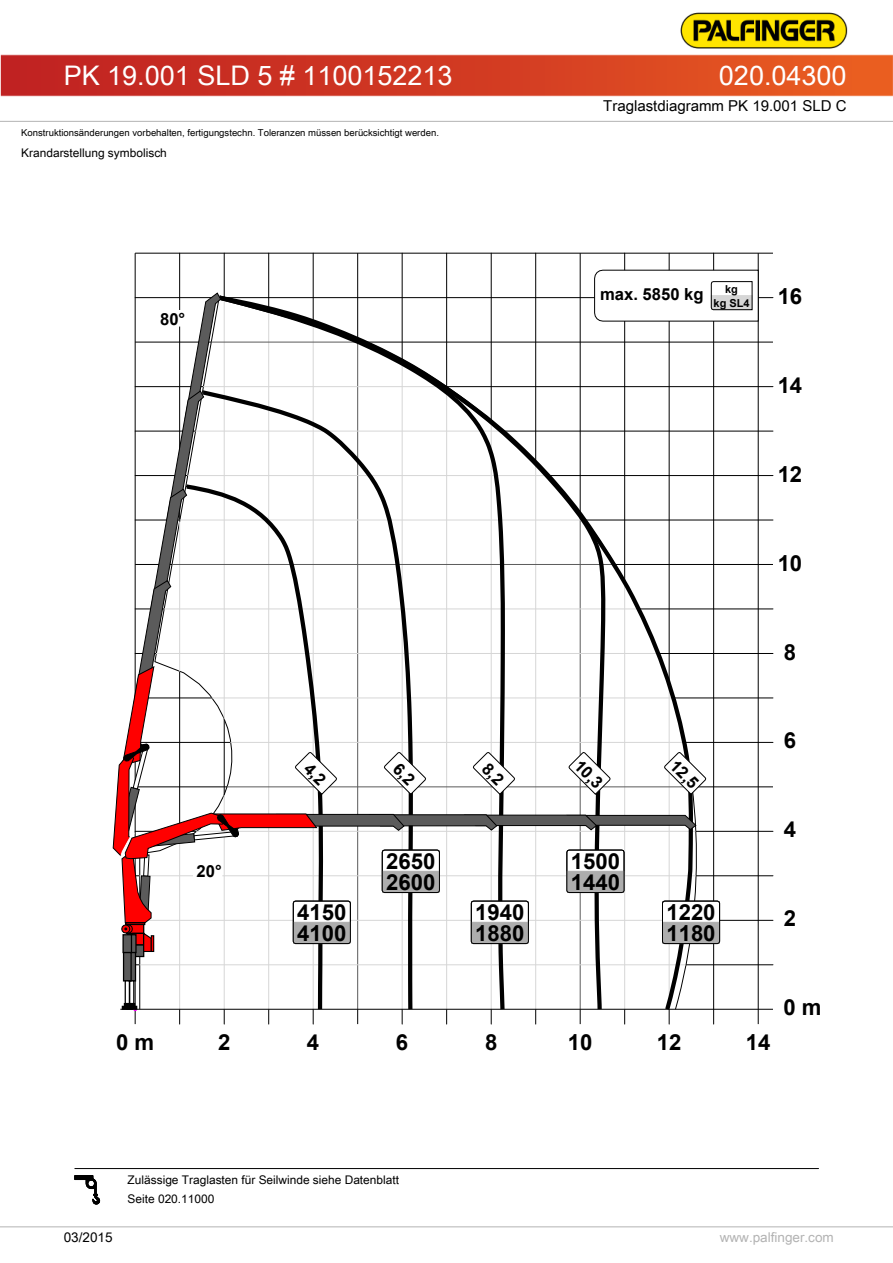
<style>
.page{position:relative;width:893px;height:1263px;background:#fff}
.page>*{position:absolute;margin:0;border:0;box-sizing:border-box;transform-origin:0 0}
.t1{font:27px "Arial Unicode MS";color:#fff}
.t2{font:700 22.2px/21.3px "Arial";color:#000}
.t3{font:700 16.65px "Arial";color:#000}
.t4{font:15px "Arial Unicode MS";color:#000}
.t5{font:13.5px "Arial Unicode MS";color:#b3b3b3}
.t6{font:13.5px "Arial Unicode MS";color:#000}
.t7{font:11.85px "Arial Unicode MS";color:#000}
.t8{font:700 10.95px/14.1px "Arial";color:#000;text-align:center}
.t9{font:9.45px "Arial Unicode MS";color:#000}
</style>
<div class="page">
<hr style="left:135px;top:253px;width:1px;height:771px;background:#000">
<hr style="left:179px;top:253px;width:1px;height:268px;background:#000">
<hr style="left:224px;top:253px;width:1px;height:46px;background:#000">
<hr style="left:268px;top:253px;width:1px;height:55px;background:#000">
<hr style="left:313px;top:253px;width:1px;height:68px;background:#000">
<hr style="left:357px;top:253px;width:1px;height:85px;background:#000">
<hr style="left:402px;top:253px;width:1px;height:107px;background:#000">
<hr style="left:446px;top:253px;width:1px;height:134px;background:#000">
<hr style="left:491px;top:253px;width:1px;height:168px;background:#000">
<hr style="left:535px;top:253px;width:1px;height:209px;background:#000">
<hr style="left:579px;top:253px;width:1px;height:260px;background:#000">
<hr style="left:624px;top:253px;width:1px;height:328px;background:#000">
<hr style="left:669px;top:253px;width:1px;height:430px;background:#000">
<hr style="left:713px;top:253px;width:1px;height:771px;background:#000">
<hr style="left:757px;top:253px;width:1px;height:771px;background:#000">
<hr style="left:120px;top:1009px;width:653px;height:1px;background:#000">
<hr style="left:686px;top:965px;width:87px;height:1px;background:#000">
<hr style="left:692px;top:920px;width:81px;height:1px;background:#000">
<hr style="left:696px;top:876px;width:77px;height:1px;background:#000">
<hr style="left:695px;top:831px;width:78px;height:1px;background:#000">
<hr style="left:692px;top:786px;width:81px;height:1px;background:#000">
<hr style="left:684px;top:742px;width:89px;height:1px;background:#000">
<hr style="left:673px;top:698px;width:100px;height:1px;background:#000">
<hr style="left:658px;top:653px;width:115px;height:1px;background:#000">
<hr style="left:639px;top:609px;width:134px;height:1px;background:#000">
<hr style="left:615px;top:564px;width:158px;height:1px;background:#000">
<hr style="left:585px;top:520px;width:188px;height:1px;background:#000">
<hr style="left:548px;top:475px;width:225px;height:1px;background:#000">
<hr style="left:503px;top:431px;width:270px;height:1px;background:#000">
<hr style="left:445px;top:386px;width:328px;height:1px;background:#000">
<hr style="left:366px;top:342px;width:407px;height:1px;background:#000">
<hr style="left:135px;top:297px;width:638px;height:1px;background:#000">
<hr style="left:135px;top:253px;width:638px;height:1px;background:#000">
<hr style="left:75px;top:1168px;width:743px;height:1px;background:#000">
<svg style="left:74px;top:1175px;width:26px;height:29px"></svg>
<img style="left:2px;top:12px;width:888px;height:109px">
<hr style="left:0;top:1226px;width:892px;height:1px;background:#b3b3b3">
<hr style="left:0;top:121px;width:892px;height:1px;background:#b3b3b3">
<svg style="left:112px;top:269px;width:647px;height:755px"></svg>
<h1 class="t1" style="left:64px;top:56px;width:390px">PK 19.001 SLD 5 # 1100152213</h1>
<h1 class="t1" style="left:719px;top:56px;width:129px">020.04300</h1>
<p class="t9" style="left:21px;top:126px;width:419px">Konstruktionsänderungen vorbehalten, fertigungstechn. Toleranzen müssen berücksichtigt werden.</p>
<p class="t7" style="left:21px;top:145px;width:147px">Krandarstellung symbolisch</p>
<h3 class="t4" style="left:603px;top:95px;width:245px">Traglastdiagramm PK 19.001 SLD C</h3>
<h3 class="t3" style="left:160px;top:307px;width:27px">80°</h3>
<h3 class="t3" style="left:196px;top:859px;width:27px">20°</h3>
<h2 class="t2" style="left:297px;top:902px;width:51px">4150<br>4100</h2>
<h2 class="t2" style="left:386px;top:851px;width:51px">2650<br>2600</h2>
<h2 class="t2" style="left:475px;top:902px;width:51px">1940<br>1880</h2>
<p class="t8" style="left:713px;top:282px;width:38px">kg<br>kg SL4</p>
<h3 class="t3" style="left:600px;top:283px;width:105px">max. 5850 kg</h3>
<h2 class="t2" style="left:777px;top:285px;width:26px">16</h2>
<h2 class="t2" style="left:777px;top:374px;width:26px">14</h2>
<h2 class="t2" style="left:777px;top:463px;width:26px">12</h2>
<h2 class="t2" style="left:777px;top:552px;width:26px">10</h2>
<h2 class="t2" style="left:783px;top:641px;width:14px">8</h2>
<h3 class="t3" style="left:585px;top:754px;width:34px;rotate:45deg">10,3</h3>
<h3 class="t3" style="left:681px;top:754px;width:34px;rotate:45deg">12,5</h3>
<h2 class="t2" style="left:570px;top:851px;width:51px">1500<br>1440</h2>
<h2 class="t2" style="left:666px;top:902px;width:51px">1220<br>1180</h2>
<h2 class="t2" style="left:783px;top:730px;width:14px">6</h2>
<h2 class="t2" style="left:783px;top:819px;width:14px">4</h2>
<h2 class="t2" style="left:783px;top:908px;width:14px">2</h2>
<h2 class="t2" style="left:783px;top:997px;width:40px">0 m</h2>
<h2 class="t2" style="left:116px;top:1031px;width:40px">0 m</h2>
<h2 class="t2" style="left:218px;top:1031px;width:14px">2</h2>
<h2 class="t2" style="left:307px;top:1031px;width:14px">4</h2>
<h2 class="t2" style="left:396px;top:1031px;width:14px">6</h2>
<h2 class="t2" style="left:485px;top:1031px;width:14px">8</h2>
<h2 class="t2" style="left:568px;top:1031px;width:26px">10</h2>
<h2 class="t2" style="left:656px;top:1031px;width:26px">12</h2>
<h2 class="t2" style="left:745px;top:1031px;width:26px">14</h2>
<p class="t7" style="left:128px;top:1172px;width:273px">Zulässige Traglasten für Seilwinde siehe Datenblatt</p>
<h3 class="t6" style="left:64px;top:1227px;width:50px">03/2015</h3>
<p class="t7" style="left:128px;top:1191px;width:88px">Seite 020.11000</p>
<h3 class="t5" style="left:719px;top:1227px;width:115px">www.palfinger.com</h3>
</div>
